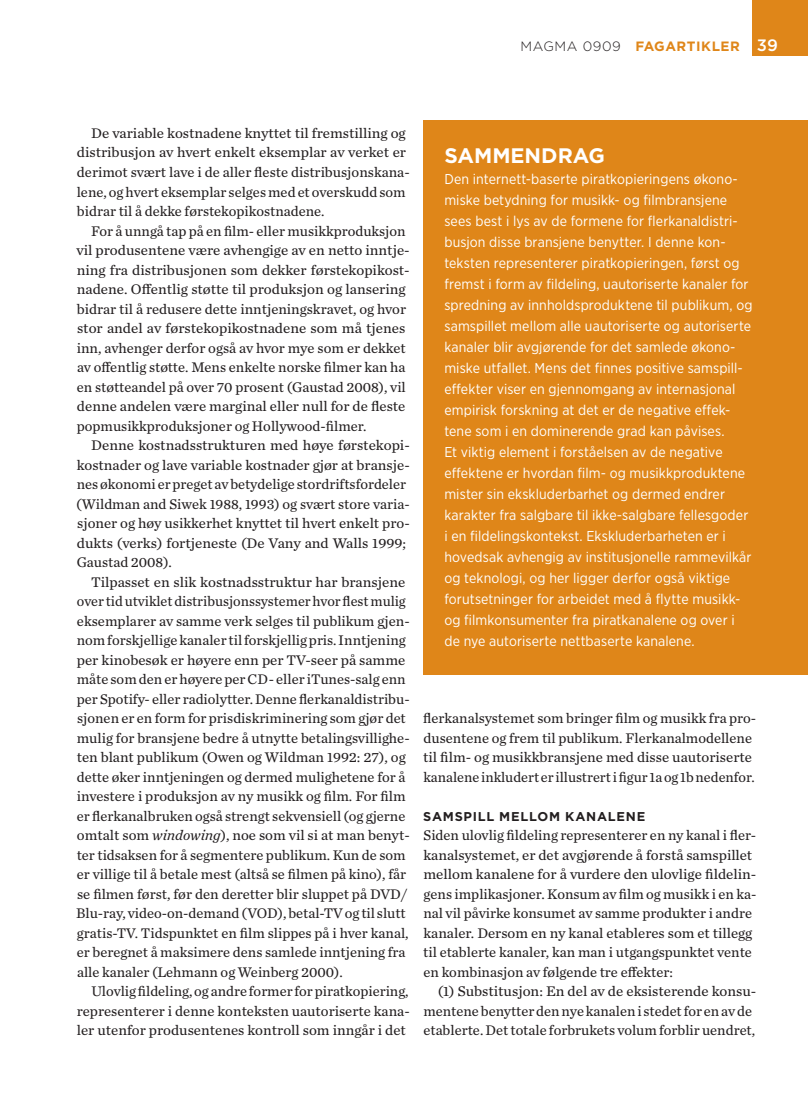
<style>
.page{position:relative;width:808px;height:1106px;background:#fff}
.page>*{position:absolute;margin:0;border:0;box-sizing:border-box;transform-origin:0 0}
.Sammendrag_tittel{font:700 21px "Gotham";color:#fff}
.Pagina{font:500 16.5px "Gotham";color:#fff}
.b1{font:14.55px/19.5px "Chronicle Text G2";color:#231f20}
.b1f{font:14.55px/19.5px "Chronicle Text G2";color:#231f20}
.Sammendrag_første{font:14.25px/21px "Gotham Narrow";letter-spacing:.01em;color:#fff}
.Kolumne{font:700 13.5px "Gotham";letter-spacing:.04em;color:#df8619}
.m1{font:700 12.75px "Gotham";letter-spacing:.06em;color:#231f20}
.s1{font-weight:300;color:#231f20}
.s2{font-style:italic}
</style>
<div class="page">
<div style="left:753px;top:0;width:55px;height:55px;background:#df8619"></div>
<div style="left:423px;top:120px;width:385px;height:555px;background:#df8619"></div>
<p class="Kolumne" style="left:520px;top:37px;width:221px"><span class="s1">MAGMA 0909</span> FAGARTIKLER</p>
<p class="Pagina" style="left:757px;top:34px;width:22px">39</p>
<p class="b1" style="left:77px;top:123px;width:334px;text-indent:14px">De va-ri-ab-le kost-na-de-ne knyt-tet til frem-stil-ling og dis-tri-bu-sjon av hvert en-kelt eks-em-plar av ver-ket er der-imot svært lave i de al-ler fles-te dis-tri-bu-sjons-ka-na&shy;le-ne, og hvert eks-em-plar sel-ges med et over-skudd som bi-drar til å dek-ke før-s-te-ko-pi-kost-na-de-ne.</p>
<p class="b1" style="left:77px;top:220px;width:335px;text-indent:15px">For å unn-gå tap på en film- el-ler mu-sikk-pro-duk-sjon vil pro-du-sen-te-ne være av-hen-gi-ge av en net-to inn-tje&shy;ning fra dis-tri-bu-sjo-nen som dek-ker før-s-te-ko-pi-kost&shy;na-de-ne. Ofent-lig støt-te til pro-duk-sjon og lan-se-ring bi-drar til å re-du-se-re det-te inn-tje-nings-kra-vet, og hvor stor an-del av før-s-te-ko-pi-kost-na-de-ne som må tje-nes inn, av-hen-ger der-for også av hvor mye som er dek-ket av ofent-lig støt-te. Mens en-kel-te nor-ske fil-mer kan ha en støt-te-an-del på over 70 pro-sent (Gau-stad 2008), vil den-ne an-de-len være mar-gi-nal el-ler null for de fles-te pop-mu-sikk-pro-duk-sjo-ner og Hol-ly-wood-fil-mer.</p>
<p class="b1" style="left:76px;top:435px;width:335px;text-indent:15px">Den-ne kost-nads-struk-tu-ren med høye før-s-te-ko-pi&shy;kost-na-der og lave va-ri-ab-le kost-na-der gjør at bran-sje&shy;nesøko-no-mi erpre-get avbe-ty-de-li-ge stor-drifts-for-de-ler (Wildman and Siwek 1988, 1993) og svært sto-re va-ria&shy;sjo-ner og høy usik-ker-het knyt-tet til hvert en-kelt pro&shy;dukts (verks) for-tje-nes-te (De Vany and Walls 1999; Gau-stad 2008).</p>
<p class="b1" style="left:76px;top:571px;width:335px;text-indent:15px">Til-pas-set en slik kost-nads-struk-tur har bran-sje-ne over tidut-vik-letdis-tri-bu-sjons-sy-ste-merhvorflestmu-lig eks-em-pla-rer av sam-me verk sel-ges til pub-li-kum gjen&shy;nomfor-skjel-li-geka-na-ler tilfor-skjel-ligpris. Inn-tje-ning per ki-no-be-søk er høy-ere enn per TV-seer på sam-me måte somdenerhøy-ere perCD- el-ler iTunes-salg enn per Spotify- el-ler ra-dio-lyt-ter. Den-ne fler-ka-nal-dis-tri-bu&shy;sjo-nen er en form for pris-dis-kri-mi-ne-ring som gjør det mu-lig for bran-sje-ne bed-re å ut-nyt-te be-ta-lings-vil-lig-he&shy;ten blant pub-li-kum (Owen og Wildman 1992: 27), og det-te øker inn-tje-nin-gen og der-med mu-lig-he-te-ne for å in-ves-te-re i pro-duk-sjon av ny mu-sikk og film. For film er fler-ka-nal-bru-ken også strengt se-kven-si-ell (og gjer-ne om-talt som <span class="s2">windowing</span>), noe som vil si at man be-nyt&shy;ter tids-ak-sen for å seg-men-te-re pub-li-kum. Kun de som er vil-li-ge til å be-ta-le mest (alt-så se fil-men på kino), får se fil-men først, før den der-et-ter blir slup-pet på DVD/ Blu-ray, vi-deo-on-demand(VOD),be-tal-TVog til slutt gra-tis-TV. Tids-punk-tet en film slip-pes på i hver ka-nal, er be-reg-net å mak-si-me-re dens sam-le-de inn-tje-ning fra alle ka-na-ler (Leh-mann og Weinberg 2000).</p>
<p class="b1" style="left:77px;top:981px;width:334px;text-align:justify;text-indent:15px">Ulov-ligfil-de-ling,og and-re for-mer forpi-rat-ko-pie-ring, re-pre-sen-te-rer i den-ne kon-teks-ten uau-to-ri-ser-te ka-na&shy;ler uten-for pro-du-sen-te-nes kon-troll som inn-går i det</p>
<p class="Sammendrag_tittel" style="left:444px;top:141px;width:162px">SAMMENDRAG</p>
<p class="Sammendrag_første" style="left:444px;top:168px;width:310px">Den internett-baserte piratkopieringens økono&shy;miske betydning for musikk- og filmbransjene sees best i lys av de formene for flerkanaldistri&shy;busjon disse bransjene benytter. I denne kon&shy;teksten representerer piratkopieringen, først og fremst i form av fildeling, uautoriserte kanaler for spredning av innholdsproduktene til publikum, og samspillet mellom alle uautoriserte og autoriserte kanaler blir avgjørende for det samlede økono&shy;miske utfallet. Mens det finnes positive samspill&shy;effekter viser en gjennomgang av internasjonal empirisk forskning at det er de negative effek&shy;tene som i en dominerende grad kan påvises.<br>Et viktig element i forståelsen av de negative effektene er hvordan film- og musikkproduktene mister sin ekskluderbarhet og dermed endrer karakter fra salgbare til ikke-salgbare fellesgoder i en fildelingskontekst. Ekskluderbarheten er i hovedsak avhengig av institusjonelle rammevilkår og teknologi, og her ligger derfor også viktige forutsetninger for arbeidet med å flytte musikk&shy;og filmkonsumenter fra piratkanalene og over i de nye autoriserte nettbaserte kanalene.</p>
<p class="b1" style="left:423px;top:708px;width:334px">fler-ka-nal-sy-ste-met som brin-ger film og mu-sikk fra pro&shy;du-sen-te-ne og frem til pub-li-kum. Fler-ka-nal-mo-del-le-ne til film- og mu-sikk-bran-sje-ne med dis-se uau-to-ri-ser-te ka-na-le-ne in-klu-dert er il-lust-rertifi-gur 1aog 1bne-den-for.</p>
<p class="m1" style="left:423px;top:807px;width:223px">SAMSPILL MELLOM KANALENE</p>
<p class="b1f" style="left:423px;top:825px;width:335px">Si-den ulov-lig fil-de-ling re-pre-sen-te-rer en ny ka-nal i fler&shy;ka-nal-sy-ste-met, er det av-gjø-ren-de å for-stå sam-spil-let mel-lom ka-na-le-ne for å vur-de-re den ulov-li-ge fil-de-lin&shy;gens im-pli-ka-sjo-ner. Kon-sum av film og mu-sikk i en ka&shy;nal vil på-vir-ke kon-su-met av sam-me pro-duk-ter i and-re ka-na-ler. Der-som en ny ka-nal etab-le-res som et til-legg til etab-ler-te ka-na-ler, kan man i ut-gangs-punk-tet ven-te en kom-bi-na-sjon av føl-gen-de tre efek-ter:</p>
<p class="b1" style="left:423px;top:981px;width:334px;text-indent:14px">(1) Sub-sti-tu-sjon: En del av de ek-si-ste-ren-de kon-su&shy;men-te-nebe-nyt-terdennyeka-na-leni ste-detfor enavde etab-ler-te. Detto-ta-le for-bru-kets vo-lum for-blir uend-ret,</p>
</div>
